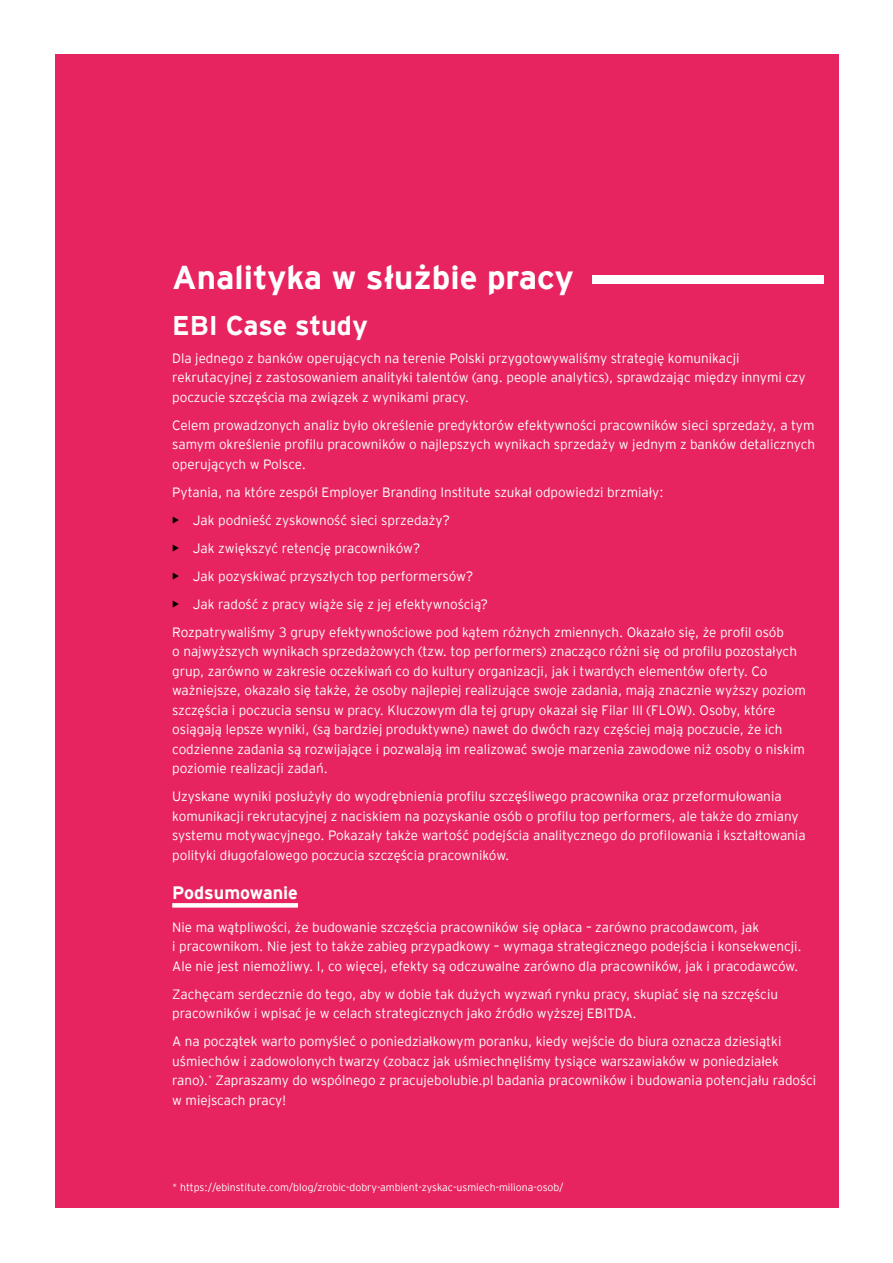
<style>
.page{position:relative;width:893px;height:1263px;background:#fff}
.page>*{position:absolute;margin:0;border:0;box-sizing:border-box;transform-origin:0 0}
.t1{font:700 33px "EY Interstate";color:#fff}
.t2{font:700 27px "EY Interstate";color:#fff}
.t3{font:700 18px "EY Interstate";color:#fff}
.t4{font:300 13.5px/19.5px "EY Interstate";color:#fff}
.t5{font:300 10.5px "EY Interstate";color:#fff}
.s1{font-weight:700;color:#000}
</style>
<div class="page">
<div style="left:55px;top:55px;width:783px;height:1153px;background:#e7245f"></div>
<div style="left:172px;top:903px;width:126px;height:5px;background:#fff"></div>
<div style="left:592px;top:275px;width:232px;height:8px;background:#fff"></div>
<h1 class="t1" style="left:172px;top:253px;width:403px">Analityka w służbie pracy</h1>
<h2 class="t2" style="left:172px;top:306px;width:197px">EBI Case study</h2>
<p class="t4" style="left:172px;top:347px;width:635px">Dla jednego z banków operujących na terenie Polski przygotowywaliśmy strategię komunikacji rekrutacyjnej z zastosowaniem analityki talentów (ang. people analytics), sprawdzając między innymi czy poczucie szczęścia ma związek z wynikami pracy.</p>
<p class="t4" style="left:172px;top:414px;width:644px;text-align:justify">Celem prowadzonych analiz było określenie predyktorów efektywności pracowników sieci sprzedaży, a tym samym określenie profilu pracowników o najlepszych wynikach sprzedaży w jednym z banków detalicznych operujących w Polsce.</p>
<p class="t4" style="left:172px;top:481px;width:493px">Pytania, na które zespół Employer Branding Institute szukał odpowiedzi brzmiały:</p>
<p class="t4" style="left:172px;top:509px;width:279px"><span class="s1">•</span> Jak podnieść zyskowność sieci sprzedaży?</p>
<p class="t4" style="left:172px;top:537px;width:250px"><span class="s1">•</span> Jak zwiększyć retencję pracowników?</p>
<p class="t4" style="left:172px;top:565px;width:303px"><span class="s1">•</span> Jak pozyskiwać przyszłych top performersów?</p>
<p class="t4" style="left:172px;top:589px;width:613px;line-height:28px"><span class="s1">•</span> Jak radość z pracy wiąże się z jej efektywnością?<br>Rozpatrywaliśmy 3 grupy efektywnościowe pod kątem różnych zmiennych. Okazało się, że profil osób</p>
<p class="t4" style="left:172px;top:641px;width:635px">o najwyższych wynikach sprzedażowych (tzw. top performers) znacząco różni się od profilu pozostałych grup, zarówno w zakresie oczekiwań co do kultury organizacji, jak i twardych elementów oferty. Co ważniejsze, okazało się także, że osoby najlepiej realizujące swoje zadania, mają znacznie wyższy poziom szczęścia i poczucia sensu w pracy. Kluczowym dla tej grupy okazał się Filar III (FLOW). Osoby, które osiągają lepsze wyniki, (są bardziej produktywne) nawet do dwóch razy częściej mają poczucie, że ich codzienne zadania są rozwijające i pozwalają im realizować swoje marzenia zawodowe niż osoby o niskim poziomie realizacji zadań.</p>
<p class="t4" style="left:172px;top:786px;width:635px">Uzyskane wyniki posłużyły do wyodrębnienia profilu szczęśliwego pracownika oraz przeformułowania komunikacji rekrutacyjnej z naciskiem na pozyskanie osób o profilu top performers, ale także do zmiany systemu motywacyjnego. Pokazały także wartość podejścia analitycznego do profilowania i kształtowania polityki długofalowego poczucia szczęścia pracowników.</p>
<h3 class="t3" style="left:172px;top:880px;width:127px">Podsumowanie</h3>
<p class="t4" style="left:172px;top:916px;width:631px">Nie ma wątpliwości, że budowanie szczęścia pracowników się opłaca – zarówno pracodawcom, jak<br>i pracownikom. Nie jest to także zabieg przypadkowy – wymaga strategicznego podejścia i konsekwencji.<br>Ale nie jest niemożliwy. I, co więcej, efekty są odczuwalne zarówno dla pracowników, jak i pracodawców.</p>
<p class="t4" style="left:172px;top:983px;width:607px">Zachęcam serdecznie do tego, aby w dobie tak dużych wyzwań rynku pracy, skupiać się na szczęściu pracowników i wpisać je w celach strategicznych jako źródło wyższej EBITDA.</p>
<p class="t4" style="left:172px;top:1031px;width:646px">A na początek warto pomyśleć o poniedziałkowym poranku, kiedy wejście do biura oznacza dziesiątki uśmiechów i zadowolonych twarzy (zobacz jak uśmiechnęliśmy tysiące warszawiaków w poniedziałek rano).<sup>*</sup> Zapraszamy do wspólnego z pracujebolubie.pl badania pracowników i budowania potencjału radości w miejscach pracy!</p>
<p class="t5" style="left:172px;top:1179px;width:393px">* https://ebinstitute.com/blog/zrobic-dobry-ambient-zyskac-usmiech-miliona-osob/</p>
</div>
